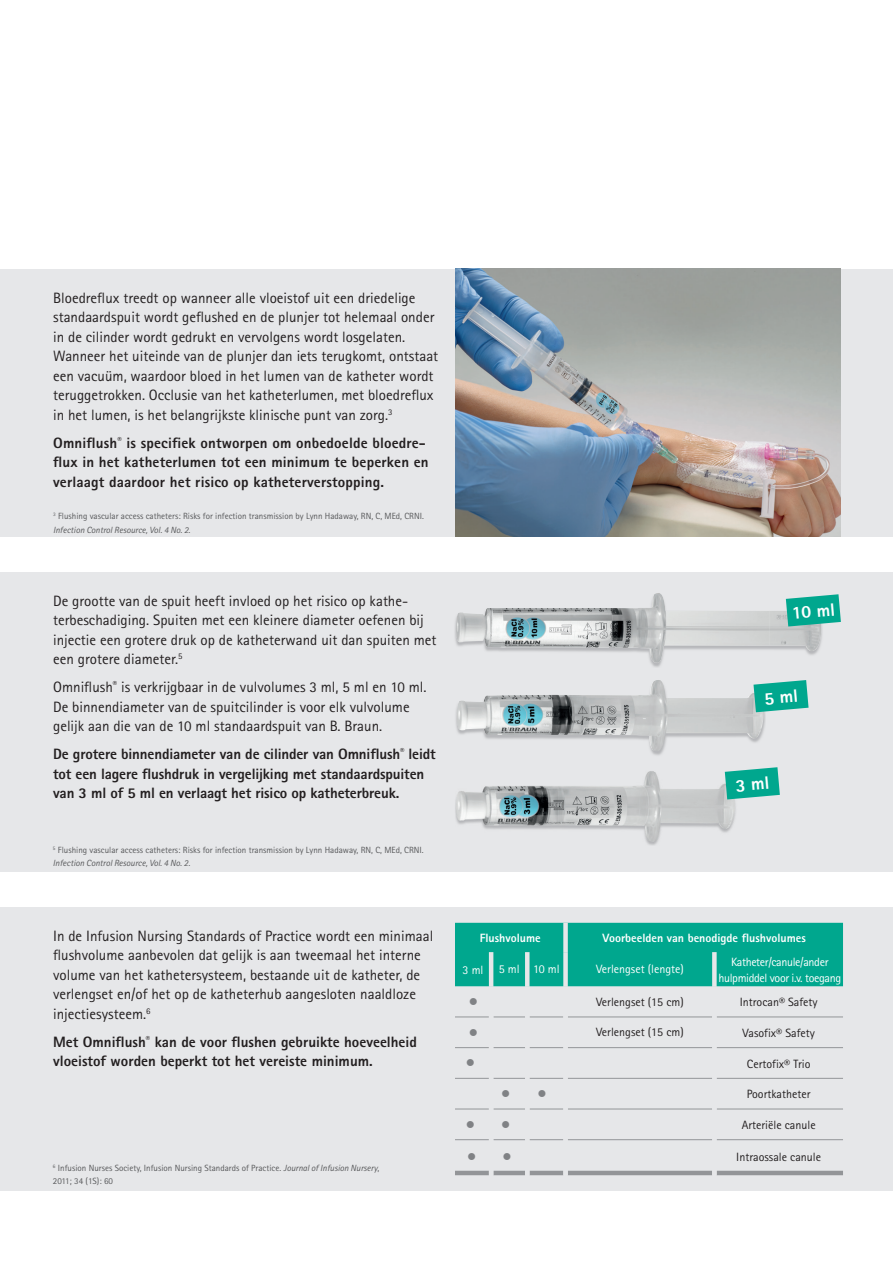
<style>
.page{position:relative;width:893px;height:1263px;background:#fff}
.page>*{position:absolute;margin:0;border:0;box-sizing:border-box;transform-origin:0 0}
.t1{font:800 18px "Rotis Sans Serif";color:#fff}
.t2{font:15px/19.5px "Rotis Sans Serif";color:#231f20}
.t3{font:800 15px/19.5px "Rotis Sans Serif";color:#231f20}
.t4{font:12px "Rotis Sans Serif";color:#231f20}
.t5{font:12px/16.5px "Rotis Sans Serif";letter-spacing:-.03em;color:#fff;text-align:center}
.t6{font:800 12px "Rotis Sans Serif";color:#fff}
.t7{font:12px "Rotis Sans Serif";color:#fff}
.t8{font:12px "Wingdings";color:#808285}
.t9{font:9px/13.5px "Rotis Sans Serif";color:#57585a}
.s1{font-style:italic}
</style>
<div class="page">
<div style="left:0;top:269px;width:893px;height:268px;background:#e6e7e9"></div>
<div style="left:0;top:572px;width:893px;height:300px;background:#e6e7e9"></div>
<div style="left:0;top:907px;width:893px;height:284px;background:#e6e7e9"></div>
<div style="left:455px;top:923px;width:388px;height:63px;background:#00a78e"></div>
<hr style="left:455px;top:1016px;width:34px;height:1px;background:#939598">
<hr style="left:493px;top:1016px;width:32px;height:1px;background:#939598">
<hr style="left:529px;top:1016px;width:34px;height:1px;background:#939598">
<hr style="left:568px;top:1016px;width:144px;height:1px;background:#939598">
<hr style="left:717px;top:1016px;width:126px;height:1px;background:#939598">
<hr style="left:455px;top:1047px;width:34px;height:1px;background:#939598">
<hr style="left:493px;top:1047px;width:32px;height:1px;background:#939598">
<hr style="left:529px;top:1047px;width:34px;height:1px;background:#939598">
<hr style="left:568px;top:1047px;width:144px;height:1px;background:#939598">
<hr style="left:717px;top:1047px;width:126px;height:1px;background:#939598">
<hr style="left:455px;top:1078px;width:34px;height:1px;background:#939598">
<hr style="left:493px;top:1078px;width:32px;height:1px;background:#939598">
<hr style="left:529px;top:1078px;width:34px;height:1px;background:#939598">
<hr style="left:568px;top:1078px;width:144px;height:1px;background:#939598">
<hr style="left:717px;top:1078px;width:126px;height:1px;background:#939598">
<hr style="left:455px;top:1109px;width:34px;height:1px;background:#939598">
<hr style="left:493px;top:1109px;width:32px;height:1px;background:#939598">
<hr style="left:529px;top:1109px;width:34px;height:1px;background:#939598">
<hr style="left:568px;top:1109px;width:144px;height:1px;background:#939598">
<hr style="left:717px;top:1109px;width:126px;height:1px;background:#939598">
<hr style="left:455px;top:1139px;width:34px;height:1px;background:#939598">
<hr style="left:493px;top:1139px;width:32px;height:1px;background:#939598">
<hr style="left:529px;top:1139px;width:34px;height:1px;background:#939598">
<hr style="left:568px;top:1139px;width:144px;height:1px;background:#939598">
<hr style="left:717px;top:1139px;width:126px;height:1px;background:#939598">
<hr style="left:455px;top:1171px;width:34px;height:4px;background:#939598">
<hr style="left:493px;top:1171px;width:32px;height:4px;background:#939598">
<hr style="left:529px;top:1171px;width:34px;height:4px;background:#939598">
<hr style="left:568px;top:1171px;width:144px;height:4px;background:#939598">
<hr style="left:717px;top:1171px;width:126px;height:4px;background:#939598">
<div style="left:563px;top:923px;width:5px;height:29px;background:#e6e7e9"></div>
<hr style="left:489px;top:952px;width:4px;height:34px;background:#e6e7e9">
<hr style="left:525px;top:952px;width:4px;height:34px;background:#e6e7e9">
<div style="left:563px;top:952px;width:5px;height:34px;background:#e6e7e9"></div>
<div style="left:712px;top:952px;width:5px;height:34px;background:#e6e7e9"></div>
<img style="left:456px;top:771px;width:280px;height:74px">
<img style="left:455px;top:599px;width:367px;height:68px">
<img style="left:456px;top:608px;width:156px;height:40px">
<img style="left:612px;top:594px;width:158px;height:69px">
<img style="left:769px;top:605px;width:52px;height:46px">
<img style="left:457px;top:680px;width:307px;height:71px">
<svg style="left:786px;top:594px;width:55px;height:32px;background:#25b09c"></svg>
<img style="left:455px;top:269px;width:386px;height:268px">
<svg style="left:753px;top:680px;width:55px;height:32px;background:#25b19c"></svg>
<svg style="left:725px;top:767px;width:55px;height:32px;background:#26b19c"></svg>
<p class="t2" style="left:53px;top:288px;width:387px">Bloedreflux treedt op wanneer alle vloeistof uit een driedelige standaardspuit wordt geflushed en de plunjer tot helemaal onder in de cilinder wordt gedrukt en vervolgens wordt losgelaten.<br>Wanneer het uiteinde van de plunjer dan iets terugkomt, ontstaat een vacuüm, waardoor bloed in het lumen van de katheter wordt teruggetrokken. Occlusie van het katheterlumen, met bloedreflux in het lumen, is het belangrijkste klinische punt van zorg.<sup>3</sup></p>
<p class="t3" style="left:53px;top:433px;width:377px">Omniflush<sup>®</sup> is specifiek ontworpen om onbedoelde bloedre&shy;flux in het katheterlumen tot een minimum te beperken en verlaagt daardoor het risico op katheterverstopping.</p>
<p class="t9" style="left:53px;top:509px;width:372px"><sup>3</sup> Flushing vascular access catheters: Risks for infection transmission by Lynn Hadaway, RN, C, MEd, CRNI.<br><span class="s1">Infection Control Resource, Vol. 4 No. 2.</span></p>
<p class="t2" style="left:53px;top:591px;width:385px">De grootte van de spuit heeft invloed op het risico op kathe&shy;terbeschadiging. Spuiten met een kleinere diameter oefenen bij injectie een grotere druk op de katheterwand uit dan spuiten met een grotere diameter.<sup>5</sup></p>
<p class="t2" style="left:53px;top:677px;width:375px">Omniflush<sup>®</sup> is verkrijgbaar in de vulvolumes 3 ml, 5 ml en 10 ml.<br>De binnendiameter van de spuitcilinder is voor elk vulvolume gelijk aan die van de 10 ml standaardspuit van B. Braun.</p>
<p class="t3" style="left:53px;top:744px;width:384px">De grotere binnendiameter van de cilinder van Omniflush<sup>®</sup> leidt tot een lagere flushdruk in vergelijking met standaardspuiten van 3 ml of 5 ml en verlaagt het risico op katheterbreuk.</p>
<p class="t9" style="left:53px;top:843px;width:372px"><sup>5</sup> Flushing vascular access catheters: Risks for infection transmission by Lynn Hadaway, RN, C, MEd, CRNI.<br><span class="s1">Infection Control Resource, Vol. 4 No. 2.</span></p>
<p class="t2" style="left:53px;top:926px;width:382px">In de Infusion Nursing Standards of Practice wordt een minimaal flushvolume aanbevolen dat gelijk is aan tweemaal het interne volume van het kathetersysteem, bestaande uit de katheter, de verlengset en/of het op de katheterhub aangesloten naaldloze injectiesysteem.<sup>6</sup></p>
<p class="t3" style="left:53px;top:1031px;width:365px">Met Omniflush<sup>®</sup> kan de voor flushen gebruikte hoeveelheid vloeistof worden beperkt tot het vereiste minimum.</p>
<p class="t9" style="left:53px;top:1161px;width:328px"><sup>6</sup> Infusion Nurses Society, Infusion Nursing Standards of Practice. <span class="s1">Journal of Infusion Nursery</span>,<br>2011; 34 (1S): 60</p>
<p class="t1" style="left:791px;top:602px;width:45px;rotate:-5deg">10 ml</p>
<p class="t6" style="left:480px;top:930px;width:63px">Flushvolume</p>
<p class="t6" style="left:603px;top:930px;width:205px">Voorbeelden van benodigde flushvolumes</p>
<p class="t5" style="left:463px;top:961px;width:22px">3 ml</p>
<p class="t5" style="left:499px;top:961px;width:62px">5 ml 10 ml</p>
<p class="t7" style="left:596px;top:962px;width:89px">Verlengset (lengte)</p>
<p class="t5" style="left:718px;top:953px;width:124px">Katheter/canule/ander hulpmiddel voor i.v. toegang</p>
<p class="t8" style="left:467px;top:1006px;width:10px;rotate:-90deg">●</p>
<p class="t4" style="left:596px;top:994px;width:89px">Verlengset (15 cm)</p>
<p class="t4" style="left:740px;top:995px;width:79px">Introcan® Safety</p>
<p class="t8" style="left:467px;top:1037px;width:10px;rotate:-90deg">●</p>
<p class="t4" style="left:596px;top:1025px;width:89px">Verlengset (15 cm)</p>
<p class="t4" style="left:742px;top:1026px;width:74px">Vasofix® Safety</p>
<p class="t8" style="left:464px;top:1067px;width:10px;rotate:-90deg">●</p>
<p class="t4" style="left:747px;top:1056px;width:65px">Certofix® Trio</p>
<p class="t8" style="left:499px;top:1098px;width:10px;rotate:-90deg">●</p>
<p class="t8" style="left:536px;top:1098px;width:10px;rotate:-90deg">●</p>
<p class="t4" style="left:747px;top:1087px;width:65px">Poortkatheter</p>
<p class="t8" style="left:464px;top:1129px;width:10px;rotate:-90deg">●</p>
<p class="t8" style="left:499px;top:1129px;width:10px;rotate:-90deg">●</p>
<p class="t4" style="left:742px;top:1118px;width:75px">Arteriële canule</p>
<p class="t8" style="left:465px;top:1161px;width:10px;rotate:-90deg">●</p>
<p class="t8" style="left:501px;top:1161px;width:10px;rotate:-90deg">●</p>
<p class="t4" style="left:736px;top:1150px;width:86px">Intraossale canule</p>
</div>
